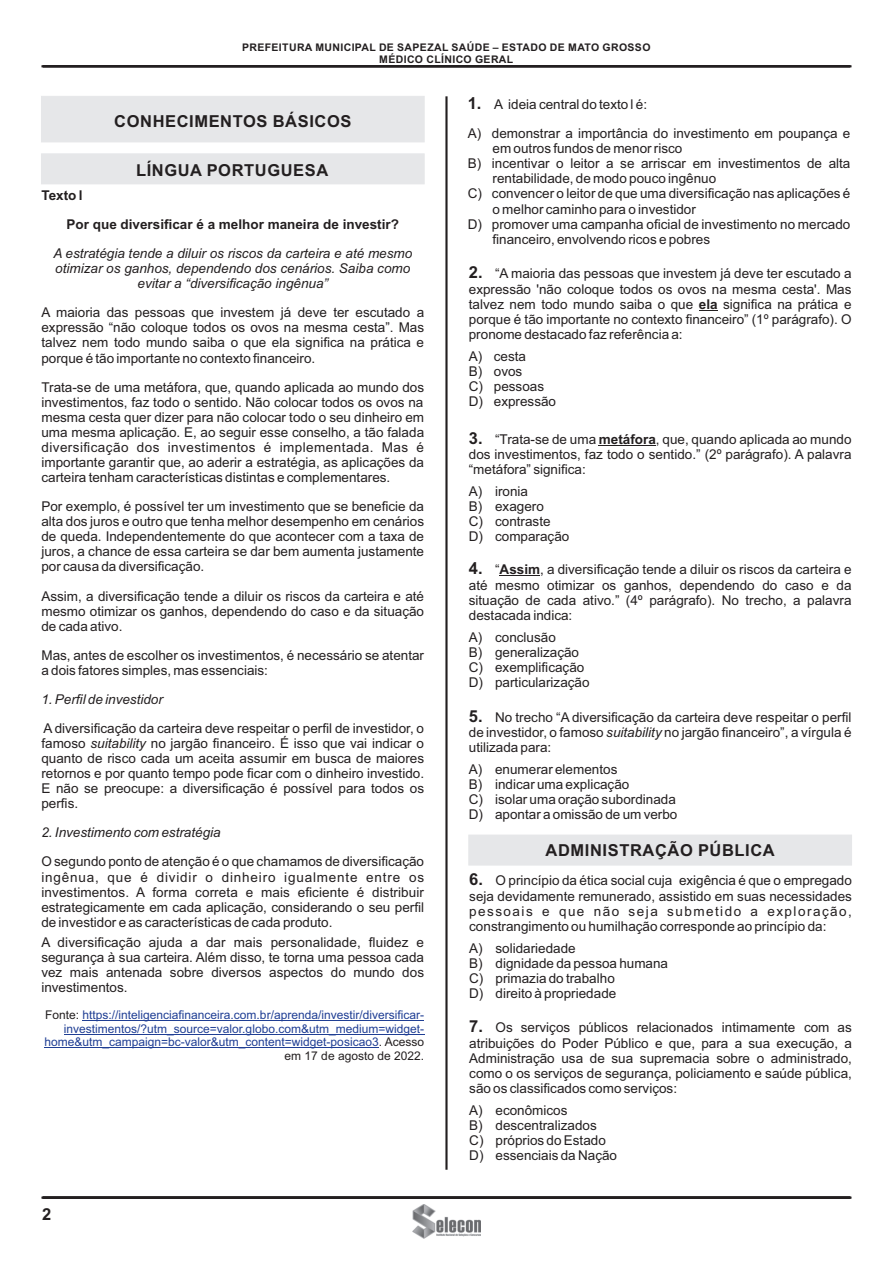
<style>
.page{position:relative;width:893px;height:1263px;background:#fff}
.page>*{position:absolute;margin:0;border:0;box-sizing:border-box;transform-origin:0 0}
.t1{font:700 16.5px "Arial";letter-spacing:.035em;color:#231f20}
.t2{font:13.5px/15.1px "Arial";color:#231f20;text-align:justify}
.t3{font:italic 13.5px/15.1px "Arial";color:#231f20;text-align:center}
.t4{font:700 13.5px/29.1px "Arial";color:#231f20}
.t5{font:12px/13.4px "Arial";color:#1f3e94;text-align:right}
.t6{font:700 10.5px/11.7px "Arial";letter-spacing:.035em;color:#231f20;text-align:center}
.s1{font-style:italic}
.s2{color:#231f20}
.s3{font-weight:700;font-size:16.5px}
.s4{font-weight:700}
</style>
<div class="page">
<hr style="left:43px;top:1196px;width:807px;height:3px;background:#231f20">
<img style="left:413px;top:1204px;width:67px;height:34px">
<hr style="left:43px;top:65px;width:807px;height:2px;background:#231f20">
<hr style="left:445px;top:96px;width:3px;height:1074px;background:#231f20">
<div style="left:41px;top:153px;width:384px;height:31px;background:#e6e7e9"></div>
<hr style="left:83px;top:1020px;width:341px;height:1px;background:#1f3e94">
<hr style="left:64px;top:1034px;width:360px;height:1px;background:#1f3e94">
<hr style="left:45px;top:1047px;width:334px;height:1px;background:#1f3e94">
<svg style="left:699px;top:310px;width:19px;height:1px"></svg>
<hr style="left:599px;top:445px;width:57px;height:1px;background:#231f20">
<hr style="left:500px;top:575px;width:40px;height:1px;background:#231f20">
<div style="left:41px;top:96px;width:384px;height:47px;background:#e6e7e9"></div>
<div style="left:468px;top:834px;width:384px;height:32px;background:#e6e7e9"></div>
<p class="t6" style="left:242px;top:42px;width:410px">PREFEITURA MUNICIPAL DE SAPEZAL SAÚDE – ESTADO DE MATO GROSSO<br>MÉDICO CLÍNICO GERAL</p>
<p class="t1" style="left:114px;top:115px;width:239px">CONHECIMENTOS BÁSICOS</p>
<p class="t1" style="left:136px;top:164px;width:194px">LÍNGUA PORTUGUESA</p>
<p class="t4" style="left:67px;top:182px;width:334px;text-indent:-25px">Texto l<br>Por que diversificar é a melhor maneira de investir?</p>
<p class="t3" style="left:53px;top:247px;width:360px">A estratégia tende a diluir os riscos da carteira e até mesmo otimizar os ganhos, dependendo dos cenários. Saiba como evitar a “diversificação ingênua”</p>
<p class="t2" style="left:41px;top:306px;width:384px">A maioria das pessoas que investem já deve ter escutado a expressão “não coloque todos os ovos na mesma cesta”. Mas talvez nem todo mundo saiba o que ela significa na prática e porque é tão importante no contexto financeiro.</p>
<p class="t2" style="left:41px;top:380px;width:384px">Trata-se de uma metáfora, que, quando aplicada ao mundo dos investimentos, faz todo o sentido. Não colocar todos os ovos na mesma cesta quer dizer para não colocar todo o seu dinheiro em uma mesma aplicação. E, ao seguir esse conselho, a tão falada diversificação dos investimentos é implementada. Mas é importante garantir que, ao aderir a estratégia, as aplicações da carteira tenham características distintas e complementares.</p>
<p class="t2" style="left:41px;top:500px;width:384px">Por exemplo, é possível ter um investimento que se beneficie da alta dos juros e outro que tenha melhor desempenho em cenários de queda. Independentemente do que acontecer com a taxa de juros, a chance de essa carteira se dar bem aumenta justamente por causa da diversificação.</p>
<p class="t2" style="left:41px;top:589px;width:384px">Assim, a diversificação tende a diluir os riscos da carteira e até mesmo otimizar os ganhos, dependendo do caso e da situação de cada ativo.</p>
<p class="t2" style="left:41px;top:649px;width:384px">Mas, antes de escolher os investimentos, é necessário se atentar a dois fatores simples, mas essenciais:</p>
<p class="t3" style="left:41px;top:693px;width:123px">1. Perfil de investidor</p>
<p class="t2" style="left:41px;top:722px;width:384px">A diversificação da carteira deve respeitar o perfil de investidor, o famoso <span class="s1">suitability</span> no jargão financeiro. É isso que vai indicar o quanto de risco cada um aceita assumir em busca de maiores retornos e por quanto tempo pode ficar com o dinheiro investido.<br>E não se preocupe: a diversificação é possível para todos os perfis.</p>
<p class="t3" style="left:41px;top:826px;width:181px">2. Investimento com estratégia</p>
<p class="t2" style="left:41px;top:855px;width:384px">O segundo ponto de atenção é o que chamamos de diversificação ingênua, que é dividir o dinheiro igualmente entre os investimentos. A forma correta e mais eficiente é distribuir estrategicamente em cada aplicação, considerando o seu perfil de investidor e as características de cada produto.</p>
<p class="t2" style="left:41px;top:936px;width:384px">A diversificação ajuda a dar mais personalidade, fluidez e segurança à sua carteira. Além disso, te torna uma pessoa cada vez mais antenada sobre diversos aspectos do mundo dos investimentos.</p>
<p class="t5" style="left:45px;top:1009px;width:381px"><span class="s2">Fonte:</span> https://inteligenciafinanceira.com.br/aprenda/investir/diversificar&shy;investimentos/?utm_source=valor.globo.com&amp;utm_medium=widget&shy;home&amp;utm_campaign=bc-valor&amp;utm_content=widget-posicao3<span class="s2">. Acesso em 17 de agosto de 2022.</span></p>
<p class="t1" style="left:42px;top:1208px;width:11px">2</p>
<p class="t2" style="left:468px;top:91px;width:384px;line-height:29.1px"><span class="s3">1.</span> A ideia central do texto l é:<br>A) demonstrar a importância do investimento em poupança e</p>
<p class="t2" style="left:493px;top:142px;width:191px">em outros fundos de menor risco</p>
<p class="t2" style="left:468px;top:157px;width:384px">B) incentivar o leitor a se arriscar em investimentos de alta</p>
<p class="t2" style="left:493px;top:172px;width:225px">rentabilidade, de modo pouco ingênuo</p>
<p class="t2" style="left:468px;top:187px;width:384px">C) convencer o leitor de que uma diversificação nas aplicações é</p>
<p class="t2" style="left:493px;top:202px;width:205px">o melhor caminho para o investidor</p>
<p class="t2" style="left:468px;top:217px;width:384px">D) promover uma campanha oficial de investimento no mercado</p>
<p class="t2" style="left:493px;top:233px;width:219px">financeiro, envolvendo ricos e pobres</p>
<p class="t2" style="left:469px;top:267px;width:384px"><span class="s3">2.</span> “A maioria das pessoas que investem já deve ter escutado a expressão 'não coloque todos os ovos na mesma cesta'. Mas talvez nem todo mundo saiba o que <span class="s4">ela</span> significa na prática e porque é tão importante no contexto financeiro” (1º parágrafo). O pronome destacado faz referência a:</p>
<p class="t2" style="left:469px;top:350px;width:89px;text-align:left">A) cesta<br>B) ovos<br>C) pessoas<br>D) expressão</p>
<p class="t2" style="left:469px;top:432px;width:384px"><span class="s3">3.</span> “Trata-se de uma <span class="s4">metáfora</span>, que, quando aplicada ao mundo dos investimentos, faz todo o sentido.” (2º parágrafo). A palavra “metáfora” significa:</p>
<p class="t2" style="left:469px;top:485px;width:102px;text-align:left">A) ironia<br>B) exagero<br>C) contraste<br>D) comparação</p>
<p class="t2" style="left:469px;top:563px;width:384px"><span class="s3">4.</span> “<span class="s4">Assim</span>, a diversificação tende a diluir os riscos da carteira e até mesmo otimizar os ganhos, dependendo do caso e da situação de cada ativo.” (4º parágrafo). No trecho, a palavra destacada indica:</p>
<p class="t2" style="left:469px;top:631px;width:122px;text-align:left">A) conclusão<br>B) generalização<br>C) exemplificação<br>D) particularização</p>
<p class="t2" style="left:469px;top:710px;width:384px"><span class="s3">5.</span> No trecho “A diversificação da carteira deve respeitar o perfil de investidor, o famoso <span class="s1">suitability</span> no jargão financeiro”, a vírgula é utilizada para:</p>
<p class="t2" style="left:469px;top:763px;width:210px;text-align:left">A) enumerar elementos<br>B) indicar uma explicação<br>C) isolar uma oração subordinada<br>D) apontar a omissão de um verbo</p>
<p class="t1" style="left:546px;top:844px;width:231px">ADMINISTRAÇÃO PÚBLICA</p>
<p class="t2" style="left:469px;top:874px;width:384px"><span class="s3">6.</span> O princípio da ética social cuja exigência é que o empregado seja devidamente remunerado, assistido em suas necessidades pessoais e que não seja submetido a exploração, constrangimento ou humilhação corresponde ao princípio da:</p>
<p class="t2" style="left:469px;top:941px;width:200px;text-align:left">A) solidariedade<br>B) dignidade da pessoa humana<br>C) primazia do trabalho<br>D) direito à propriedade</p>
<p class="t2" style="left:469px;top:1021px;width:384px"><span class="s3">7.</span> Os serviços públicos relacionados intimamente com as atribuições do Poder Público e que, para a sua execução, a Administração usa de sua supremacia sobre o administrado, como o os serviços de segurança, policiamento e saúde pública, são os classificados como serviços:</p>
<p class="t2" style="left:469px;top:1104px;width:149px;text-align:left">A) econômicos<br>B) descentralizados<br>C) próprios do Estado<br>D) essenciais da Nação</p>
</div>
